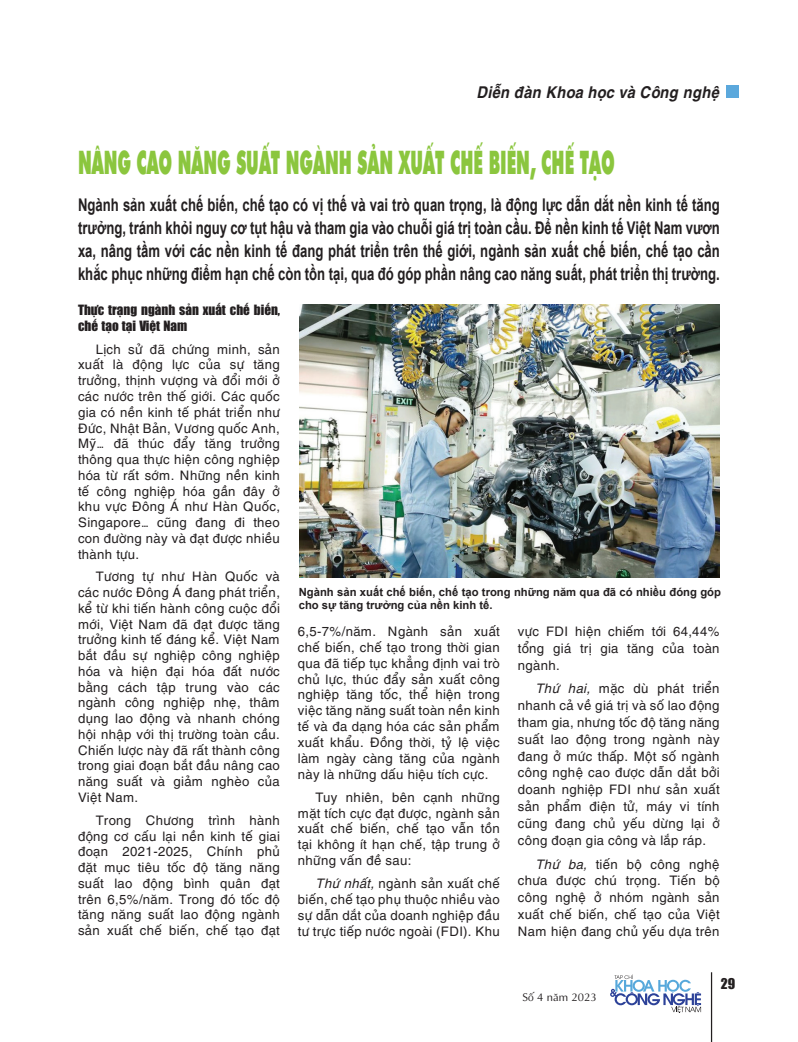
<style>
.page{position:relative;width:798px;height:1042px;background:#fff}
.page>*{position:absolute;margin:0;border:0;box-sizing:border-box;transform-origin:0 0}
.t1{font:32.5px "UTM Futura Extra";color:#8bc63e;scale:.5 1}
.t2{font:700 17.5px/22.8px "Arial";color:#231f20;text-align:justify;scale:.75 1}
.t3{font:italic 700 16.25px "UTM Helve";color:#231f20;scale:.9 1}
.t4{font:13.75px "UTM Impact";color:#231f20}
.t5{font:13.12px/15.8px "UTM Helve";color:#231f20;text-align:justify}
.t6{font:13.12px/15.8px "UTM Impact";color:#231f20}
.t7{font:700 11.25px/13.1px "Arial";color:#231f20}
.t8{font:11.25px "UTM Aptima";color:#231f20}
.s1{font-style:italic}
</style>
<div class="page">
<hr style="left:710px;top:972px;width:2px;height:70px;background:#231f20">
<div style="left:726px;top:86px;width:12px;height:12px;background:#5ba8dc"></div>
<svg style="left:610px;top:974px;width:90px;height:39px"></svg>
<img style="left:299px;top:305px;width:420px;height:273px">
<p class="t3" style="left:476px;top:79px;width:271px">Diễn đàn Khoa học và Công nghệ</p>
<h1 class="t1" style="left:78px;top:140px;width:1074px">NÂNG CAO NĂNG SUẤT NGÀNH SẢN XUẤT CHẾ BIẾN, CHẾ TẠO</h1>
<p class="t2" style="left:78px;top:194px;width:857px">Ngành sản xuất chế biến, chế tạo có vị thế và vai trò quan trọng, là động lực dẫn dắt nền kinh tế tăng trưởng, tránh khỏi nguy cơ tụt hậu và tham gia vào chuỗi giá trị toàn cầu. Để nền kinh tế Việt Nam vươn xa, nâng tầm với các nền kinh tế đang phát triển trên thế giới, ngành sản xuất chế biến, chế tạo cần khắc phục những điểm hạn chế còn tồn tại, qua đó góp phần nâng cao năng suất, phát triển thị trường.</p>
<p class="t6" style="left:78px;top:301px;width:203px">Thực trạng ngành sản xuất chế biến, chế tạo tại Việt Nam</p>
<p class="t5" style="left:78px;top:340px;width:203px;text-indent:18px">Lịch sử đã chứng minh, sản xuất là động lực của sự tăng trưởng, thịnh vượng và đổi mới ở các nước trên thế giới. Các quốc gia có nền kinh tế phát triển như Đức, Nhật Bản, Vương quốc Anh, Mỹ… đã thúc đẩy tăng trưởng thông qua thực hiện công nghiệp hóa từ rất sớm. Những nền kinh tế công nghiệp hóa gần đây ở khu vực Đông Á như Hàn Quốc, Singapore… cũng đang đi theo con đường này và đạt được nhiều thành tựu.</p>
<p class="t5" style="left:78px;top:567px;width:203px;text-indent:18px">Tương tự như Hàn Quốc và các nước Đông Á đang phát triển, kể từ khi tiến hành công cuộc đổi mới, Việt Nam đã đạt được tăng trưởng kinh tế đáng kể. Việt Nam bắt đầu sự nghiệp công nghiệp hóa và hiện đại hóa đất nước bằng cách tập trung vào các ngành công nghiệp nhẹ, thâm dụng lao động và nhanh chóng hội nhập với thị trường toàn cầu.<br>Chiến lược này đã rất thành công trong giai đoạn bắt đầu nâng cao năng suất và giảm nghèo của Việt Nam.</p>
<p class="t5" style="left:78px;top:811px;width:203px;text-indent:18px">Trong Chương trình hành động cơ cấu lại nền kinh tế giai đoạn 2021-2025, Chính phủ đặt mục tiêu tốc độ tăng năng suất lao động bình quân đạt trên 6,5%/năm. Trong đó tốc độ tăng năng suất lao động ngành sản xuất chế biến, chế tạo đạt</p>
<p class="t7" style="left:299px;top:585px;width:423px">Ngành sản xuất chế biến, chế tạo trong những năm qua đã có nhiều đóng góp cho sự tăng trưởng của nền kinh tế.</p>
<p class="t5" style="left:298px;top:622px;width:203px">6,5-7%/năm. Ngành sản xuất chế biến, chế tạo trong thời gian qua đã tiếp tục khẳng định vai trò chủ lực, thúc đẩy sản xuất công nghiệp tăng tốc, thể hiện trong việc tăng năng suất toàn nền kinh tế và đa dạng hóa các sản phẩm xuất khẩu. Đồng thời, tỷ lệ việc làm ngày càng tăng của ngành này là những dấu hiệu tích cực.</p>
<p class="t5" style="left:298px;top:788px;width:203px;text-indent:18px">Tuy nhiên, bên cạnh những mặt tích cực đạt được, ngành sản xuất chế biến, chế tạo vẫn tồn tại không ít hạn chế, tập trung ở những vấn đề sau:</p>
<p class="t5" style="left:298px;top:874px;width:203px;text-indent:18px"><span class="s1">Thứ nhất,</span> ngành sản xuất chế biến, chế tạo phụ thuộc nhiều vào sự dẫn dắt của doanh nghiệp đầu tư trực tiếp nước ngoài (FDI). Khu</p>
<p class="t5" style="left:517px;top:621px;width:203px;line-height:16.8px">vực FDI hiện chiếm tới 64,44% tổng giá trị gia tăng của toàn ngành.</p>
<p class="t5" style="left:517px;top:679px;width:203px;line-height:16.8px;text-indent:18px"><span class="s1">Thứ hai,</span> mặc dù phát triển nhanh cả về giá trị và số lao động tham gia, nhưng tốc độ tăng năng suất lao động trong ngành này đang ở mức thấp. Một số ngành công nghệ cao được dẫn dắt bởi doanh nghiệp FDI như sản xuất sản phẩm điện tử, máy vi tính cũng đang chủ yếu dừng lại ở công đoạn gia công và lắp ráp.</p>
<p class="t5" style="left:517px;top:854px;width:203px;line-height:16.8px;text-indent:18px"><span class="s1">Thứ ba,</span> tiến bộ công nghệ chưa được chú trọng. Tiến bộ công nghệ ở nhóm ngành sản xuất chế biến, chế tạo của Việt Nam hiện đang chủ yếu dựa trên</p>
<p class="t8" style="left:522px;top:989px;width:76px">Số 4 năm 2023</p>
<p class="t4" style="left:720px;top:973px;width:16px">29</p>
</div>
